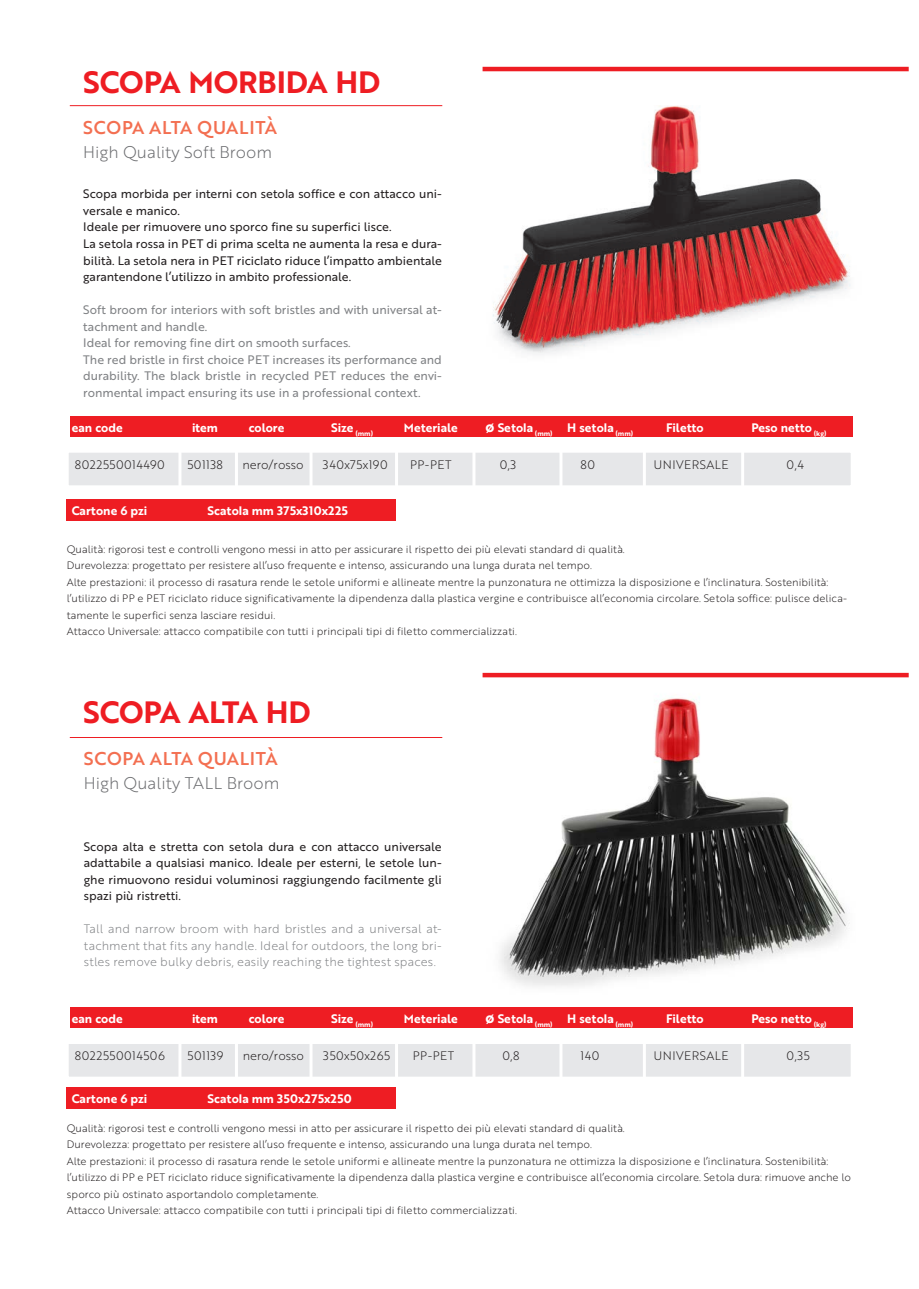
<style>
.page{position:relative;width:919px;height:1289px;background:#fff}
.page>*{position:absolute;margin:0;border:0;box-sizing:border-box;transform-origin:0 0}
.t1{font:30px "Brother 1816 Bold";letter-spacing:-.005em;color:#ee1d23}
.t2{font:18px "Brother 1816 Medium";letter-spacing:.04em;color:#f36f51}
.t3{font:16.5px "Brother 1816 Light";color:#6c6d70}
.t4{font:12px/16.5px "Brother 1816 Regular";color:#231f20}
.t5{font:12px/16.5px "Brother 1816 Regular";color:#808285}
.t6{font:12px "Brother 1816 Bold";color:#fff}
.t7{font:12px/16.5px "Brother 1816 Light";letter-spacing:.015em;color:#808285;text-align:justify}
.t8{font:12px "Brother 1816 Light";letter-spacing:.04em;color:#231f20}
.t9{font:12px "Brother 1816 Light";color:#231f20}
.t10{font:10.5px/16.5px "Brother 1816 Light";color:#231f20}
.s1{font-size:15px}
</style>
<div class="page">
<hr style="left:70px;top:737px;width:372px;height:1px;background:#ee1d23">
<hr style="left:70px;top:105px;width:372px;height:1px;background:#ee1d23">
<hr style="left:482px;top:673px;width:426px;height:4px;background:#ee1d23">
<hr style="left:482px;top:67px;width:426px;height:4px;background:#ee1d23">
<img style="left:493px;top:106px;width:358px;height:248px">
<img style="left:500px;top:698px;width:350px;height:288px">
<div style="left:70px;top:416px;width:782px;height:20px;background:#ee1d23"></div>
<div style="left:66px;top:449px;width:787px;height:39px;background:#e6e7e9;border:3px solid #fff"></div>
<hr style="left:178px;top:449px;width:3px;height:50px;background:#fff">
<hr style="left:235px;top:449px;width:3px;height:50px;background:#fff">
<hr style="left:309px;top:449px;width:3px;height:50px;background:#fff">
<hr style="left:395px;top:449px;width:3px;height:50px;background:#fff">
<hr style="left:472px;top:449px;width:3px;height:50px;background:#fff">
<hr style="left:559px;top:449px;width:3px;height:50px;background:#fff">
<hr style="left:642px;top:449px;width:3px;height:50px;background:#fff">
<hr style="left:741px;top:449px;width:3px;height:50px;background:#fff">
<div style="left:70px;top:1007px;width:782px;height:20px;background:#ee1d23"></div>
<div style="left:66px;top:1040px;width:787px;height:39px;background:#e6e7e9;border:3px solid #fff"></div>
<hr style="left:178px;top:1040px;width:3px;height:70px;background:#fff">
<hr style="left:235px;top:1040px;width:3px;height:44px;background:#fff">
<hr style="left:309px;top:1040px;width:3px;height:44px;background:#fff">
<hr style="left:395px;top:1040px;width:3px;height:44px;background:#fff">
<hr style="left:472px;top:1040px;width:3px;height:50px;background:#fff">
<hr style="left:559px;top:1040px;width:3px;height:50px;background:#fff">
<hr style="left:642px;top:1040px;width:3px;height:50px;background:#fff">
<hr style="left:741px;top:1040px;width:3px;height:50px;background:#fff">
<div style="left:66px;top:1087px;width:329px;height:22px;background:#ee1d23"></div>
<div style="left:66px;top:499px;width:329px;height:22px;background:#ee1d23"></div>
<h1 class="t1" style="left:83px;top:59px;width:298px">SCOPA MORBIDA HD</h1>
<h2 class="t2" style="left:83px;top:114px;width:195px">SCOPA ALTA QUALITÀ</h2>
<h3 class="t3" style="left:83px;top:140px;width:190px">High Quality Soft Broom</h3>
<p class="t4" style="left:83px;top:185px;width:360px">Scopa morbida per interni con setola soffice e con attacco uni&shy;versale e manico.<br>Ideale per rimuovere uno sporco fine su superfici lisce.<br>La setola rossa in PET di prima scelta ne aumenta la resa e dura&shy;bilità. La setola nera in PET riciclato riduce l’impatto ambientale garantendone l’utilizzo in ambito professionale.</p>
<p class="t5" style="left:83px;top:301px;width:360px">Soft broom for interiors with soft bristles and with universal at&shy;tachment and handle.<br>Ideal for removing fine dirt on smooth surfaces.<br>The red bristle in first choice PET increases its performance and durability. The black bristle in recycled PET reduces the envi&shy;ronmental impact ensuring its use in a professional context.</p>
<p class="t6" style="left:72px;top:418px;width:53px">ean code</p>
<p class="t6" style="left:192px;top:418px;width:27px">item</p>
<p class="t6" style="left:249px;top:418px;width:37px">colore</p>
<p class="t6" style="left:331px;top:418px;width:44px">Size <sub>(mm)</sub></p>
<p class="t6" style="left:404px;top:418px;width:55px">Meteriale</p>
<p class="t6" style="left:485px;top:418px;width:149px"><span class="s1">ø</span> Setola <sub>(mm)</sub> H setola <sub>(mm)</sub></p>
<p class="t6" style="left:666px;top:418px;width:39px">Filetto</p>
<p class="t6" style="left:751px;top:418px;width:77px">Peso netto <sub>(kg)</sub></p>
<p class="t8" style="left:75px;top:456px;width:91px">8022550014490</p>
<p class="t8" style="left:187px;top:456px;width:37px">501138</p>
<p class="t9" style="left:242px;top:456px;width:63px">nero/rosso</p>
<p class="t8" style="left:323px;top:456px;width:66px">340x75x190</p>
<p class="t8" style="left:410px;top:456px;width:43px">PP-PET</p>
<p class="t8" style="left:499px;top:456px;width:18px">0,3</p>
<p class="t8" style="left:580px;top:456px;width:16px">80</p>
<p class="t8" style="left:653px;top:456px;width:76px">UNIVERSALE</p>
<p class="t8" style="left:786px;top:456px;width:19px">0,4</p>
<p class="t6" style="left:72px;top:501px;width:77px">Cartone 6 pzi</p>
<p class="t6" style="left:207px;top:501px;width:142px">Scatola mm 375x310x225</p>
<p class="t10" style="left:67px;top:540px;width:781px">Qualità: rigorosi test e controlli vengono messi in atto per assicurare il rispetto dei più elevati standard di qualità.<br>Durevolezza: progettato per resistere all’uso frequente e intenso, assicurando una lunga durata nel tempo.<br>Alte prestazioni: il processo di rasatura rende le setole uniformi e allineate mentre la punzonatura ne ottimizza la disposizione e l’inclinatura. Sostenibilità: l’utilizzo di PP e PET riciclato riduce significativamente la dipendenza dalla plastica vergine e contribuisce all’economia circolare. Setola soffice: pulisce delica&shy;tamente le superfici senza lasciare residui.<br>Attacco Universale: attacco compatibile con tutti i principali tipi di filetto commercializzati.</p>
<h1 class="t1" style="left:83px;top:689px;width:229px">SCOPA ALTA HD</h1>
<h2 class="t2" style="left:84px;top:744px;width:195px">SCOPA ALTA QUALITÀ</h2>
<h3 class="t3" style="left:84px;top:770px;width:197px">High Quality TALL Broom</h3>
<p class="t4" style="left:84px;top:837px;width:359px;text-align:justify">Scopa alta e stretta con setola dura e con attacco universale adattabile a qualsiasi manico. Ideale per esterni, le setole lun&shy;ghe rimuovono residui voluminosi raggiungendo facilmente gli spazi più ristretti.</p>
<p class="t7" style="left:84px;top:920px;width:359px">Tall and narrow broom with hard bristles and a universal at&shy;tachment that fits any handle. Ideal for outdoors, the long bri&shy;stles remove bulky debris, easily reaching the tightest spaces.</p>
<p class="t6" style="left:72px;top:1009px;width:53px">ean code</p>
<p class="t6" style="left:192px;top:1009px;width:27px">item</p>
<p class="t6" style="left:249px;top:1009px;width:37px">colore</p>
<p class="t6" style="left:331px;top:1009px;width:44px">Size <sub>(mm)</sub></p>
<p class="t6" style="left:404px;top:1009px;width:55px">Meteriale</p>
<p class="t6" style="left:485px;top:1009px;width:149px"><span class="s1">ø</span> Setola <sub>(mm)</sub> H setola <sub>(mm)</sub></p>
<p class="t6" style="left:666px;top:1009px;width:39px">Filetto</p>
<p class="t6" style="left:751px;top:1009px;width:77px">Peso netto <sub>(kg)</sub></p>
<p class="t8" style="left:75px;top:1047px;width:92px">8022550014506</p>
<p class="t8" style="left:187px;top:1047px;width:37px">501139</p>
<p class="t9" style="left:243px;top:1047px;width:63px">nero/rosso</p>
<p class="t8" style="left:323px;top:1047px;width:68px">350x50x265</p>
<p class="t8" style="left:413px;top:1047px;width:43px">PP-PET</p>
<p class="t8" style="left:502px;top:1047px;width:19px">0,8</p>
<p class="t8" style="left:580px;top:1047px;width:20px">140</p>
<p class="t8" style="left:653px;top:1047px;width:76px">UNIVERSALE</p>
<p class="t8" style="left:786px;top:1047px;width:25px">0,35</p>
<p class="t6" style="left:72px;top:1089px;width:77px">Cartone 6 pzi</p>
<p class="t6" style="left:207px;top:1089px;width:146px">Scatola mm 350x275x250</p>
<p class="t10" style="left:67px;top:1119px;width:785px">Qualità: rigorosi test e controlli vengono messi in atto per assicurare il rispetto dei più elevati standard di qualità.<br>Durevolezza: progettato per resistere all’uso frequente e intenso, assicurando una lunga durata nel tempo.<br>Alte prestazioni: il processo di rasatura rende le setole uniformi e allineate mentre la punzonatura ne ottimizza la disposizione e l’inclinatura. Sostenibilità: l’utilizzo di PP e PET riciclato riduce significativamente la dipendenza dalla plastica vergine e contribuisce all’economia circolare. Setola dura: rimuove anche lo sporco più ostinato asportandolo completamente.<br>Attacco Universale: attacco compatibile con tutti i principali tipi di filetto commercializzati.</p>
</div>
